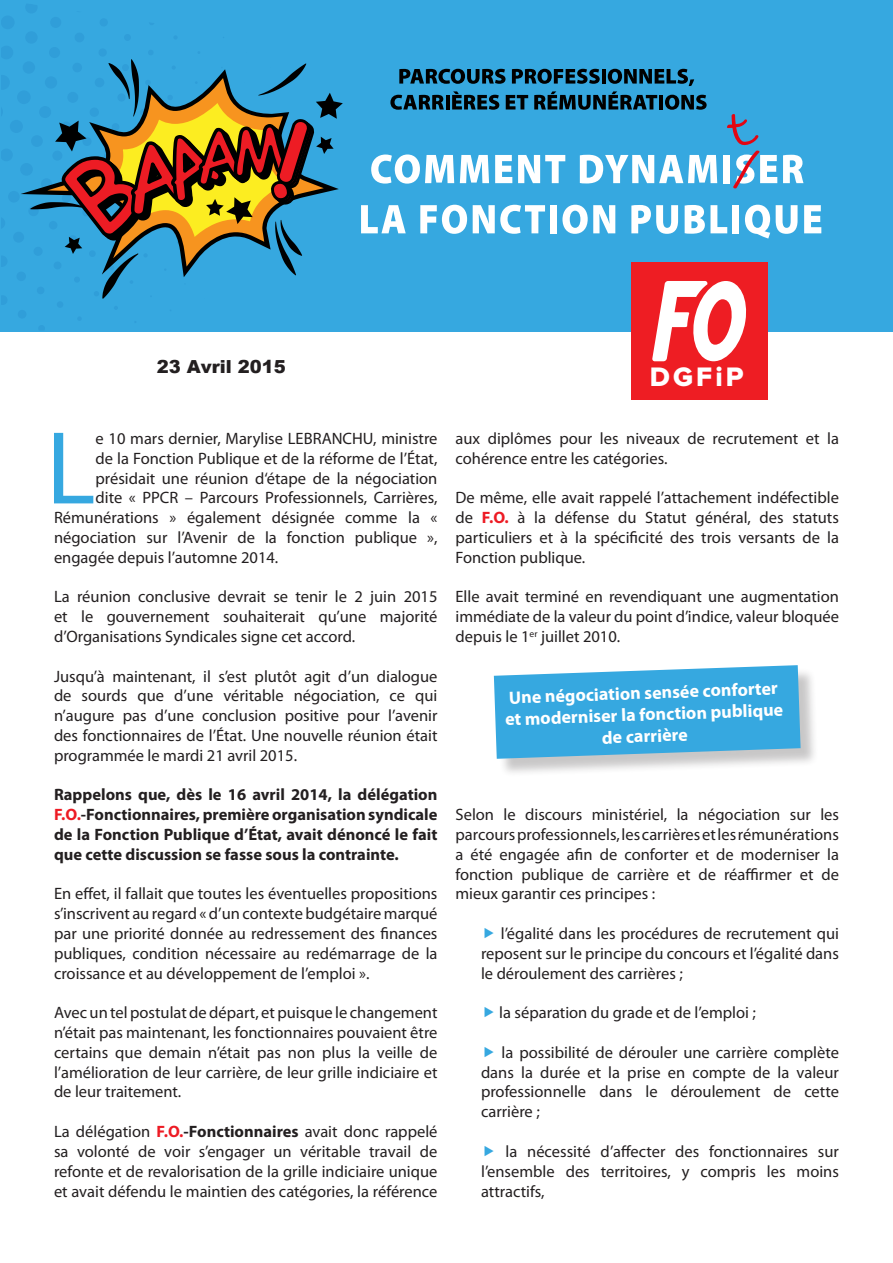
<style>
.page{position:relative;width:893px;height:1263px;background:#fff}
.page>*{position:absolute;margin:0;border:0;box-sizing:border-box;transform-origin:0 0}
.t1{font:104.7px "Myriad Pro";color:#36a8e0}
.t2{font:27.75px "Proxima Nova Extrabld";letter-spacing:.11em;color:#fff}
.t3{font:700 18px/21.6px "Myriad Pro";color:#fff;text-align:center}
.t4{font:900 18px "Arial";color:#231f20}
.t5{font:16.5px/19.8px "Myriad Pro";color:#231f20;text-align:justify}
.t6{font:700 16.5px/19.8px "Myriad Pro";color:#231f20;text-align:justify}
.s1{color:#ed1b24}
.s2{font-weight:700;color:#ed1b24}
.s3{font-weight:700}
</style>
<div class="page">
<div style="left:0;top:0;width:893px;height:332px;background:#36a8e0"></div>
<div style="left:1px;top:16px;width:14px;height:13px;background:#309ed9;border-radius:7px"></div>
<div style="left:10px;top:120px;width:13px;height:13px;background:#309ed9;border-radius:50%"></div>
<div style="left:17px;top:90px;width:14px;height:14px;background:#309ed9;border-radius:50%"></div>
<div style="left:23px;top:61px;width:12px;height:13px;background:#309ed9;border-radius:50%"></div>
<div style="left:25px;top:31px;width:13px;height:13px;background:#309ed9;border-radius:50%"></div>
<div style="left:8px;top:191px;width:12px;height:12px;background:#309ed9;border-radius:50%"></div>
<div style="left:20px;top:163px;width:13px;height:13px;background:#309ed9;border-radius:50%"></div>
<div style="left:49px;top:47px;width:11px;height:11px;background:#309ed9;border-radius:50%"></div>
<div style="left:50px;top:17px;width:11px;height:11px;background:#309ed9;border-radius:50%"></div>
<div style="left:13px;top:232px;width:11px;height:11px;background:#309ed9;border-radius:50%"></div>
<div style="left:75px;top:33px;width:9px;height:9px;background:#309ed9;border-radius:50%"></div>
<div style="left:17px;top:272px;width:9px;height:9px;background:#309ed9;border-radius:50%"></div>
<div style="left:99px;top:48px;width:8px;height:9px;background:#309ed9;border-radius:50%"></div>
<div style="left:100px;top:18px;width:8px;height:9px;background:#309ed9;border-radius:50%"></div>
<div style="left:18px;top:310px;width:8px;height:9px;background:#309ed9;border-radius:50%"></div>
<div style="left:124px;top:34px;width:7px;height:7px;background:#309ed9;border-radius:50%"></div>
<div style="left:57px;top:301px;width:6px;height:7px;background:#309ed9;border-radius:50%"></div>
<svg style="left:30px;top:59px;width:313px;height:240px"></svg>
<svg style="left:783px;top:155px;width:20px;height:28px"></svg>
<svg style="left:361px;top:205px;width:45px;height:28px"></svg>
<svg style="left:420px;top:205px;width:47px;height:29px"></svg>
<svg style="left:473px;top:205px;width:72px;height:29px"></svg>
<div style="left:550px;top:205px;width:7px;height:28px;background:#fff"></div>
<svg style="left:562px;top:205px;width:53px;height:29px"></svg>
<svg style="left:631px;top:205px;width:47px;height:29px"></svg>
<svg style="left:685px;top:205px;width:42px;height:29px"></svg>
<div style="left:732px;top:205px;width:7px;height:28px;background:#fff"></div>
<svg style="left:745px;top:205px;width:25px;height:34px"></svg>
<svg style="left:776px;top:205px;width:21px;height:29px"></svg>
<svg style="left:804px;top:205px;width:17px;height:28px"></svg>
<svg style="left:371px;top:68px;width:406px;height:121px"></svg>
<div style="left:631px;top:263px;width:137px;height:137px;background:#ee1d23"></div>
<svg style="left:652px;top:281px;width:95px;height:80px"></svg>
<div style="left:497px;top:668px;width:322px;height:109px;background:#231f20;opacity:.25"></div>
<svg style="left:494px;top:665px;width:307px;height:94px;background:#4bafe0"></svg>
<p class="t4" style="left:157px;top:354px;width:130px">23 Avril 2015</p>
<p class="t1" style="left:46px;top:404px;width:51px">L</p>
<p class="t5" style="left:96px;top:428px;width:343px">e 10 mars dernier, Marylise LEBRANCHU, ministre</p>
<p class="t5" style="left:96px;top:448px;width:343px">de la Fonction Publique et de la réforme de l’État,</p>
<p class="t5" style="left:96px;top:468px;width:343px">présidait une réunion d‘étape de la négociation</p>
<p class="t5" style="left:96px;top:488px;width:343px">dite « PPCR – Parcours Professionnels, Carrières,</p>
<p class="t5" style="left:54px;top:507px;width:385px">Rémunérations » également désignée comme la «</p>
<p class="t5" style="left:54px;top:527px;width:385px">négociation sur l’Avenir de la fonction publique »,</p>
<p class="t5" style="left:54px;top:547px;width:226px">engagée depuis l’automne 2014.</p>
<p class="t5" style="left:54px;top:587px;width:385px">La réunion conclusive devrait se tenir le 2 juin 2015 et le gouvernement souhaiterait qu’une majorité d’Organisations Syndicales signe cet accord.</p>
<p class="t5" style="left:54px;top:666px;width:385px">Jusqu’à maintenant, il s’est plutôt agit d’un dialogue de sourds que d’une véritable négociation, ce qui n’augure pas d’une conclusion positive pour l’avenir des fonctionnaires de l’État. Une nouvelle réunion était programmée le mardi 21 avril 2015.</p>
<p class="t6" style="left:54px;top:784px;width:385px">Rappelons que, dès le 16 avril 2014, la délégation <span class="s1">F.O.</span>-Fonctionnaires, première organisation syndicale de la Fonction Publique d’État, avait dénoncé le fait que cette discussion se fasse sous la contrainte.</p>
<p class="t5" style="left:54px;top:884px;width:385px">En effet, il fallait que toutes les éventuelles propositions s’inscrivent au regard « d’un contexte budgétaire marqué par une priorité donnée au redressement des finances publiques, condition nécessaire au redémarrage de la croissance et au développement de l’emploi ».</p>
<p class="t5" style="left:54px;top:1002px;width:385px">Avec un tel postulat de départ, et puisque le changement n’était pas maintenant, les fonctionnaires pouvaient être certains que demain n’était pas non plus la veille de l’amélioration de leur carrière, de leur grille indiciaire et de leur traitement.</p>
<p class="t5" style="left:54px;top:1121px;width:385px">La délégation <span class="s2">F.O.</span><span class="s3">-Fonctionnaires</span> avait donc rappelé sa volonté de voir s’engager un véritable travail de refonte et de revalorisation de la grille indiciaire unique et avait défendu le maintien des catégories, la référence</p>
<p class="t2" style="left:650px;top:364px;width:95px">DGFiP</p>
<p class="t5" style="left:455px;top:428px;width:385px">aux diplômes pour les niveaux de recrutement et la cohérence entre les catégories.</p>
<p class="t5" style="left:455px;top:488px;width:385px">De même, elle avait rappelé l’attachement indéfectible de <span class="s2">F.O.</span> à la défense du Statut général, des statuts particuliers et à la spécificité des trois versants de la Fonction publique.</p>
<p class="t5" style="left:455px;top:587px;width:385px">Elle avait terminé en revendiquant une augmentation immédiate de la valeur du point d’indice, valeur bloquée depuis le 1<sup>er</sup> juillet 2010.</p>
<p class="t3" style="left:509px;top:686px;width:271px;rotate:-2deg">Une négociation sensée conforter</p>
<p class="t3" style="left:505px;top:708px;width:280px;rotate:-2deg">et moderniser la fonction publique de carrière</p>
<p class="t5" style="left:455px;top:804px;width:385px">Selon le discours ministériel, la négociation sur les parcours professionnels, les carrières et les rémunérations a été engagée afin de conforter et de moderniser la fonction publique de carrière et de réaffirmer et de mieux garantir ces principes :</p>
<p class="t5" style="left:481px;top:923px;width:359px;text-indent:20px">l’égalité dans les procédures de recrutement qui reposent sur le principe du concours et l’égalité dans le déroulement des carrières ;</p>
<p class="t5" style="left:499px;top:1002px;width:258px">la séparation du grade et de l’emploi ;</p>
<p class="t5" style="left:481px;top:1042px;width:359px;text-indent:21px">la possibilité de dérouler une carrière complète dans la durée et la prise en compte de la valeur professionnelle dans le déroulement de cette carrière ;</p>
<p class="t5" style="left:481px;top:1141px;width:359px;text-indent:25px">la nécessité d’affecter des fonctionnaires sur l’ensemble des territoires, y compris les moins attractifs,</p>
</div>
